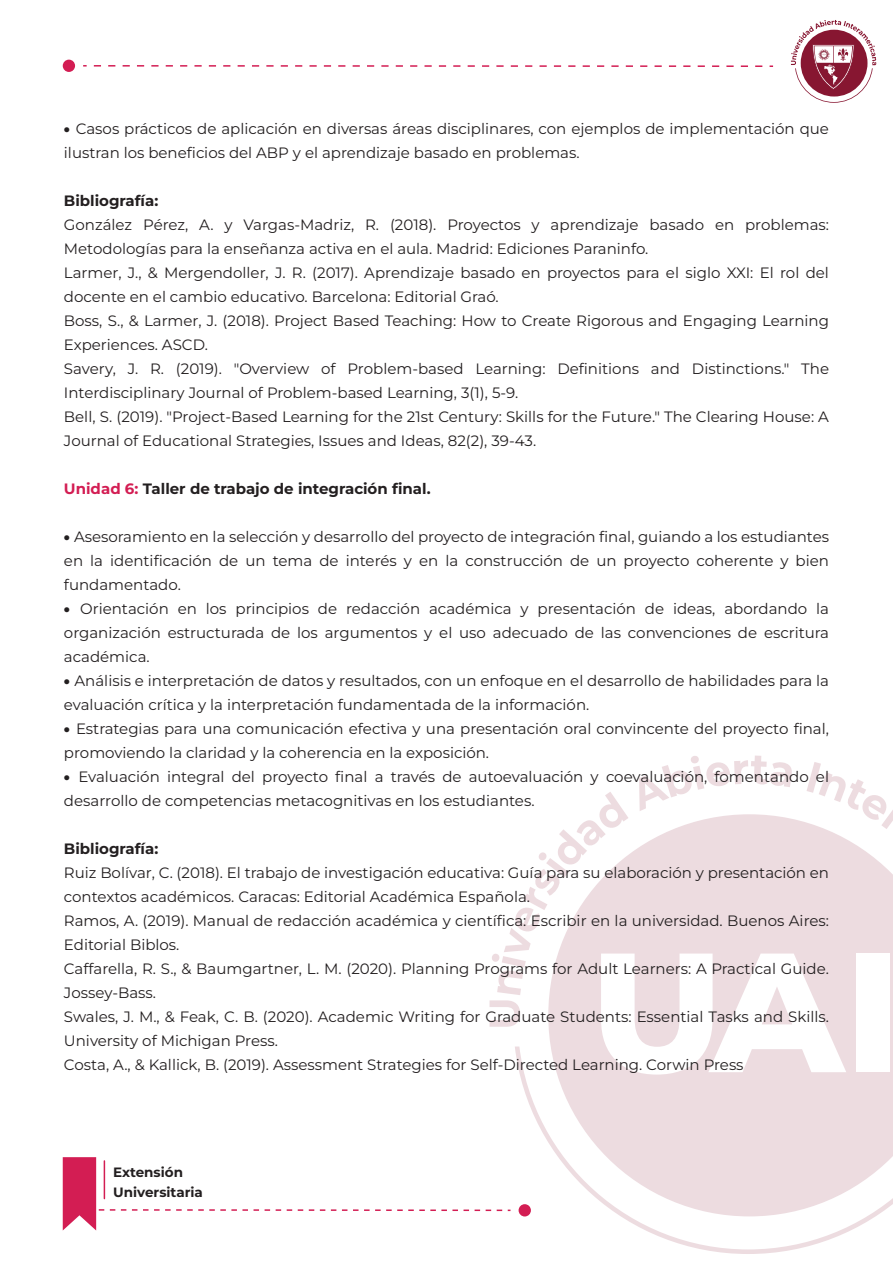
<style>
.page{position:relative;width:893px;height:1263px;background:#fff}
.page>*{position:absolute;margin:0;border:0;box-sizing:border-box;transform-origin:0 0}
.t1{font:15px/24px "Montserrat";color:#231f20}
.t2{font:700 15px "Montserrat";color:#231f20}
.t3{font:700 13.5px/20.9px "Montserrat";color:#231f20}
.s1{font-weight:900}
.s2{color:#d31d53}
</style>
<div class="page">
<svg style="left:791px;top:20px;width:85px;height:83px"></svg>
<svg style="left:94px;top:65px;width:679px;height:2px"></svg>
<div style="left:63px;top:60px;width:12px;height:12px;background:#d31d53;border-radius:50%"></div>
<svg style="left:62px;top:755px;width:831px;height:499px"></svg>
<div style="left:519px;top:1204px;width:12px;height:12px;background:#d31d53;border-radius:50%"></div>
<p class="t1" style="left:64px;top:116px;width:766px"><span class="s1">•</span> Casos prácticos de aplicación en diversas áreas disciplinares, con ejemplos de implementación que ilustran los beneficios del ABP y el aprendizaje basado en problemas.</p>
<p class="t2" style="left:64px;top:189px;width:96px">Bibliografía:</p>
<p class="t1" style="left:64px;top:212px;width:767px">González Pérez, A. y Vargas-Madriz, R. (2018). Proyectos y aprendizaje basado en problemas:<br>Metodologías para la enseñanza activa en el aula. Madrid: Ediciones Paraninfo.<br>Larmer, J., &amp; Mergendoller, J. R. (2017). Aprendizaje basado en proyectos para el siglo XXI: El rol del docente en el cambio educativo. Barcelona: Editorial Graó.<br>Boss, S., &amp; Larmer, J. (2018). Project Based Teaching: How to Create Rigorous and Engaging Learning Experiences. ASCD.<br>Savery, J. R. (2019). "Overview of Problem-based Learning: Definitions and Distinctions." The Interdisciplinary Journal of Problem-based Learning, 3(1), 5-9.<br>Bell, S. (2019). "Project-Based Learning for the 21st Century: Skills for the Future." The Clearing House: A Journal of Educational Strategies, Issues and Ideas, 82(2), 39-43.</p>
<p class="t2" style="left:64px;top:477px;width:368px"><span class="s2">Unidad 6:</span> Taller de trabajo de integración final.</p>
<p class="t1" style="left:64px;top:524px;width:767px;text-align:justify"><span class="s1">•</span> Asesoramiento en la selección y desarrollo del proyecto de integración final, guiando a los estudiantes en la identificación de un tema de interés y en la construcción de un proyecto coherente y bien fundamentado.</p>
<p class="t1" style="left:64px;top:596px;width:767px;text-align:justify"><span class="s1">•</span> Orientación en los principios de redacción académica y presentación de ideas, abordando la organización estructurada de los argumentos y el uso adecuado de las convenciones de escritura académica.</p>
<p class="t1" style="left:64px;top:668px;width:766px"><span class="s1">•</span> Análisis e interpretación de datos y resultados, con un enfoque en el desarrollo de habilidades para la evaluación crítica y la interpretación fundamentada de la información.</p>
<p class="t1" style="left:64px;top:716px;width:767px"><span class="s1">•</span> Estrategias para una comunicación efectiva y una presentación oral convincente del proyecto final, promoviendo la claridad y la coherencia en la exposición.</p>
<p class="t1" style="left:64px;top:764px;width:767px"><span class="s1">•</span> Evaluación integral del proyecto final a través de autoevaluación y coevaluación, fomentando el desarrollo de competencias metacognitivas en los estudiantes.</p>
<p class="t2" style="left:64px;top:837px;width:96px">Bibliografía:</p>
<p class="t1" style="left:64px;top:860px;width:767px">Ruiz Bolívar, C. (2018). El trabajo de investigación educativa: Guía para su elaboración y presentación en contextos académicos. Caracas: Editorial Académica Española.<br>Ramos, A. (2019). Manual de redacción académica y científica: Escribir en la universidad. Buenos Aires:<br>Editorial Biblos.<br>Caffarella, R. S., &amp; Baumgartner, L. M. (2020). Planning Programs for Adult Learners: A Practical Guide.<br>Jossey-Bass.<br>Swales, J. M., &amp; Feak, C. B. (2020). Academic Writing for Graduate Students: Essential Tasks and Skills.<br>University of Michigan Press.<br>Costa, A., &amp; Kallick, B. (2019). Assessment Strategies for Self-Directed Learning. Corwin Press</p>
<p class="t3" style="left:113px;top:1160px;width:91px">Extensión<br>Universitaria</p>
</div>
